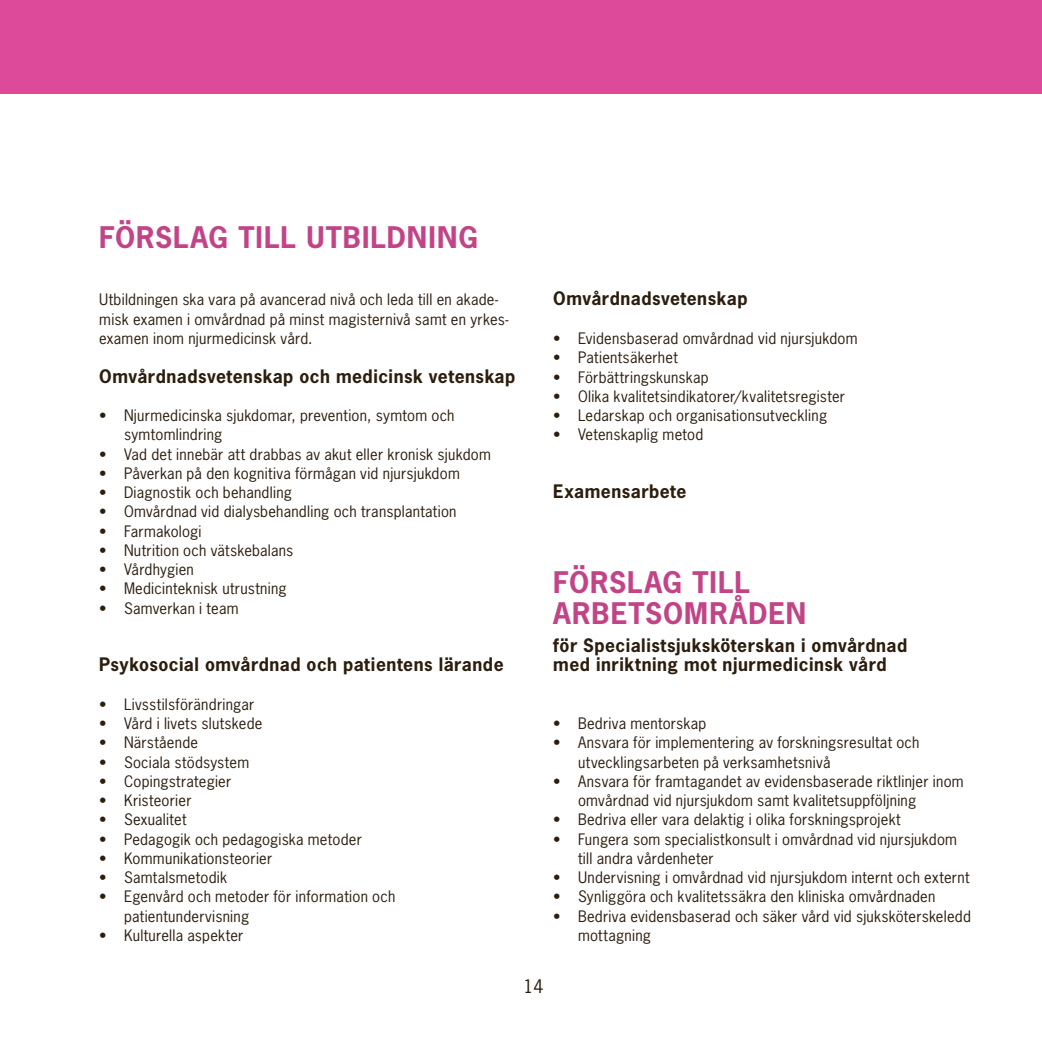
<style>
.page{position:relative;width:1042px;height:1042px;background:#fff}
.page>*{position:absolute;margin:0;border:0;box-sizing:border-box;transform-origin:0 0}
.t1{font:700 28px/31.5px "News Gothic Std";letter-spacing:.035em;color:#c24487}
.t2{font:700 17.5px/19.2px "News Gothic Std";letter-spacing:.025em;color:#2c1d0d}
.t3{font:17.5px "News Gothic Std";color:#2c1d0d}
.t4{font:14.88px/19.2px "News Gothic Std";letter-spacing:.015em;color:#2c1d0d}
</style>
<div class="page">
<div style="left:0;top:0;width:1042px;height:94px;background:#dd4a9a"></div>
<h1 class="t1" style="left:99px;top:221px;width:380px">Förslag till utbildning</h1>
<p class="t4" style="left:99px;top:290px;width:411px">Utbildningen ska vara på avancerad nivå och leda till en akade&shy;misk examen i omvårdnad på minst magisternivå samt en yrkes&shy;examen inom njurmedicinsk vård.</p>
<p class="t2" style="left:99px;top:366px;width:418px">Omvårdnadsvetenskap och medicinsk vetenskap</p>
<p class="t4" style="left:124px;top:406px;width:332px;text-indent:-25px">• Njurmedicinska sjukdomar, prevention, symtom och symtomlindring</p>
<p class="t4" style="left:99px;top:444px;width:393px">• Vad det innebär att drabbas av akut eller kronisk sjukdom</p>
<p class="t4" style="left:99px;top:463px;width:362px">• Påverkan på den kognitiva förmågan vid njursjukdom</p>
<p class="t4" style="left:99px;top:483px;width:194px">• Diagnostik och behandling</p>
<p class="t4" style="left:99px;top:502px;width:359px">• Omvårdnad vid dialysbehandling och transplantation</p>
<p class="t4" style="left:99px;top:521px;width:104px">• Farmakologi</p>
<p class="t4" style="left:99px;top:540px;width:196px">• Nutrition och vätskebalans</p>
<p class="t4" style="left:99px;top:560px;width:96px">• Vårdhygien</p>
<p class="t4" style="left:99px;top:579px;width:189px">• Medicinteknisk utrustning</p>
<p class="t4" style="left:99px;top:598px;width:141px">• Samverkan i team</p>
<p class="t2" style="left:99px;top:655px;width:406px">Psykosocial omvårdnad och patientens lärande</p>
<p class="t4" style="left:99px;top:694px;width:157px">• Livsstilsförändringar</p>
<p class="t4" style="left:99px;top:714px;width:165px">• Vård i livets slutskede</p>
<p class="t4" style="left:99px;top:733px;width:100px">• Närstående</p>
<p class="t4" style="left:99px;top:752px;width:151px">• Sociala stödsystem</p>
<p class="t4" style="left:99px;top:771px;width:134px">• Copingstrategier</p>
<p class="t4" style="left:99px;top:791px;width:94px">• Kristeorier</p>
<p class="t4" style="left:99px;top:810px;width:89px">• Sexualitet</p>
<p class="t4" style="left:99px;top:829px;width:264px">• Pedagogik och pedagogiska metoder</p>
<p class="t4" style="left:99px;top:848px;width:174px">• Kommunikationsteorier</p>
<p class="t4" style="left:99px;top:868px;width:129px">• Samtalsmetodik</p>
<p class="t4" style="left:124px;top:887px;width:273px;text-indent:-25px">• Egenvård och metoder för information och patientundervisning</p>
<p class="t4" style="left:99px;top:925px;width:146px">• Kulturella aspekter</p>
<p class="t2" style="left:553px;top:289px;width:196px">Omvårdnadsvetenskap</p>
<p class="t4" style="left:553px;top:329px;width:306px">• Evidensbaserad omvårdnad vid njursjukdom</p>
<p class="t4" style="left:553px;top:348px;width:126px">• Patientsäkerhet</p>
<p class="t4" style="left:553px;top:367px;width:157px">• Förbättringskunskap</p>
<p class="t4" style="left:553px;top:386px;width:293px">• Olika kvalitetsindikatorer/kvalitetsregister</p>
<p class="t4" style="left:553px;top:406px;width:275px">• Ledarskap och organisationsutveckling</p>
<p class="t4" style="left:553px;top:425px;width:152px">• Vetenskaplig metod</p>
<p class="t2" style="left:553px;top:481px;width:135px">Examensarbete</p>
<h1 class="t1" style="left:553px;top:566px;width:254px">Förslag till arbetsområden</h1>
<p class="t2" style="left:553px;top:635px;width:355px">för Specialistsjuksköterskan i omvårdnad med inriktning mot njurmedicinsk vård</p>
<p class="t4" style="left:553px;top:714px;width:155px">• Bedriva mentorskap</p>
<p class="t4" style="left:578px;top:733px;width:343px;text-indent:-25px">• Ansvara för implementering av forskningsresultat och utvecklingsarbeten på verksamhetsnivå</p>
<p class="t4" style="left:578px;top:771px;width:387px;text-indent:-25px">• Ansvara för framtagandet av evidensbaserade riktlinjer inom omvårdnad vid njursjukdom samt kvalitetsuppföljning</p>
<p class="t4" style="left:553px;top:810px;width:349px">• Bedriva eller vara delaktig i olika forskningsprojekt</p>
<p class="t4" style="left:578px;top:829px;width:380px;text-indent:-25px">• Fungera som specialistkonsult i omvårdnad vid njursjukdom till andra vårdenheter</p>
<p class="t4" style="left:553px;top:868px;width:418px">• Undervisning i omvårdnad vid njursjukdom internt och externt</p>
<p class="t4" style="left:553px;top:887px;width:384px">• Synliggöra och kvalitetssäkra den kliniska omvårdnaden</p>
<p class="t4" style="left:578px;top:906px;width:394px;text-indent:-25px">• Bedriva evidensbaserad och säker vård vid sjuksköterskeledd mottagning</p>
<p class="t3" style="left:523px;top:975px;width:22px">14</p>
</div>
